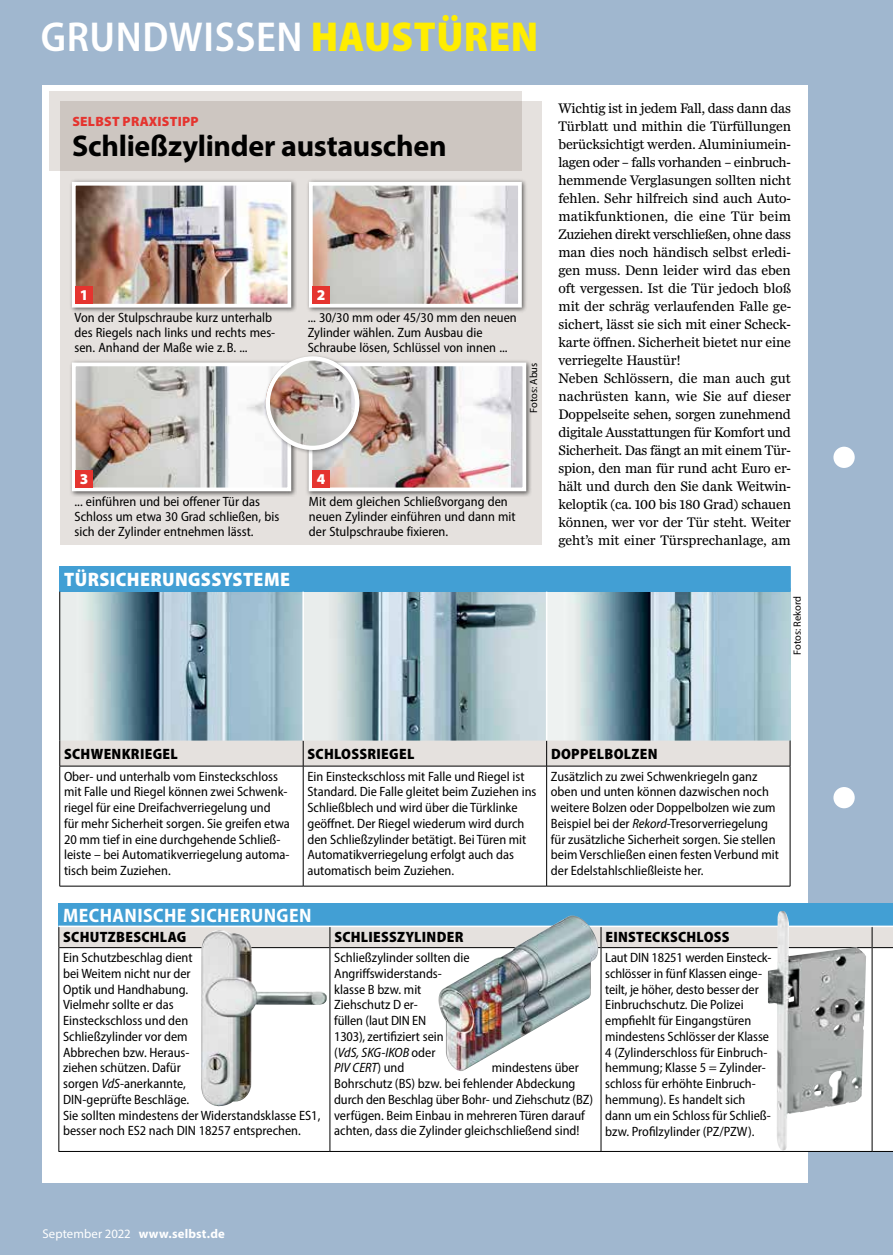
<style>
.page{position:relative;width:893px;height:1255px;background:#fff}
.page>*{position:absolute;margin:0;border:0;box-sizing:border-box;transform-origin:0 0}
.t1{font:600 semi-condensed 42px "Myriad Pro";letter-spacing:.015em;color:#fff}
.t2{font:700 30px "Myriad Pro";letter-spacing:-.01em;color:#000}
.t3{font:700 semi-condensed 19.5px "Myriad Pro";letter-spacing:.02em;color:#fff}
.t4{font:900 semi-condensed 19.5px "Myriad Pro";letter-spacing:.02em;color:#fff}
.t5{font:900 semi-condensed 15px "Myriad Pro";letter-spacing:.02em;color:#000}
.t6{font:900 15px "Myriad Pro";color:#fff}
.t7{font:14.25px/18px "Miller Daily";letter-spacing:-.01em;color:#000}
.t8{font:semi-condensed 13.5px/15.8px "Myriad Pro";color:#000}
.t9{font:900 13.5px "Myriad Pro";letter-spacing:.02em;color:#e5342f}
.t10{font:12.75px "Myriad Pro";letter-spacing:.005em;color:#fff}
.t11{font:10.5px "Myriad Pro";letter-spacing:-.005em;color:#000}
.s1{font-weight:900;color:#ffed00}
.s2{font-style:italic}
.s3{font-weight:700}
</style>
<div class="page">
<div style="left:0;top:0;width:893px;height:1254px;background:#a0b7cf"></div>
<div style="left:43px;top:85px;width:765px;height:1097px;background:#fff"></div>
<div style="left:60px;top:101px;width:481px;height:444px;background:#e5e1de"></div>
<div style="left:306px;top:179px;width:222px;height:135px;background:#000;opacity:.6"></div>
<img style="left:314px;top:187px;width:203px;height:115px">
<div style="left:309px;top:182px;width:213px;height:125px;border:4px solid #fff"></div>
<div style="left:69px;top:179px;width:228px;height:135px;background:#000;opacity:.6"></div>
<img style="left:77px;top:187px;width:209px;height:115px">
<div style="left:72px;top:182px;width:219px;height:125px;border:4px solid #fff"></div>
<div style="left:305px;top:359px;width:227px;height:138px;background:#000;opacity:.6"></div>
<img style="left:314px;top:367px;width:207px;height:119px">
<div style="left:309px;top:362px;width:217px;height:129px;border:4px solid #fff"></div>
<div style="left:69px;top:359px;width:228px;height:138px;background:#000;opacity:.6"></div>
<img style="left:77px;top:367px;width:209px;height:119px">
<div style="left:72px;top:362px;width:219px;height:129px;border:4px solid #fff"></div>
<div style="left:263px;top:354px;width:101px;height:100px;background:#000;opacity:.35"></div>
<img style="left:266px;top:356px;width:93px;height:94px;border-radius:47px">
<div style="left:266px;top:356px;width:93px;height:94px;border:4px solid #fff;border-radius:50%"></div>
<div style="left:76px;top:287px;width:17px;height:17px;background:#e5342f"></div>
<div style="left:312px;top:287px;width:18px;height:17px;background:#e5342f"></div>
<div style="left:76px;top:470px;width:17px;height:17px;background:#e5342f"></div>
<div style="left:312px;top:470px;width:18px;height:17px;background:#e5342f"></div>
<div style="left:59px;top:902px;width:834px;height:24px;background:#429fd4"></div>
<svg style="left:59px;top:948px;width:834px;height:202px"></svg>
<hr style="left:58px;top:925px;width:272px;height:2px;background:#fff">
<hr style="left:330px;top:925px;width:271px;height:2px;background:#fff">
<hr style="left:601px;top:925px;width:271px;height:2px;background:#fff">
<hr style="left:872px;top:925px;width:21px;height:2px;background:#fff">
<svg style="left:58px;top:926px;width:835px;height:22px"></svg>
<hr style="left:58px;top:947px;width:1px;height:203px;background:#000">
<hr style="left:330px;top:947px;width:1px;height:203px;background:#000">
<hr style="left:601px;top:947px;width:1px;height:203px;background:#000">
<hr style="left:872px;top:947px;width:1px;height:203px;background:#000">
<hr style="left:58px;top:1150px;width:272px;height:1px;background:#000">
<hr style="left:330px;top:1150px;width:271px;height:1px;background:#000">
<hr style="left:601px;top:1150px;width:271px;height:1px;background:#000">
<svg style="left:872px;top:1150px;width:21px;height:1px"></svg>
<img style="left:201px;top:930px;width:126px;height:176px">
<img style="left:438px;top:915px;width:161px;height:156px">
<img style="left:768px;top:911px;width:98px;height:239px">
<img style="left:60px;top:591px;width:242px;height:149px">
<svg style="left:304px;top:591px;width:242px;height:149px"></svg>
<svg style="left:547px;top:591px;width:244px;height:149px"></svg>
<div style="left:60px;top:566px;width:730px;height:25px;background:#429fd4"></div>
<svg style="left:304px;top:766px;width:486px;height:119px"></svg>
<hr style="left:789px;top:566px;width:2px;height:25px;background:#429fd4">
<div style="left:59px;top:740px;width:732px;height:26px;background:#e5e1de"></div>
<hr style="left:60px;top:765px;width:243px;height:1px;background:#000">
<hr style="left:59px;top:766px;width:1px;height:119px;background:#000">
<hr style="left:303px;top:765px;width:244px;height:1px;background:#000">
<hr style="left:303px;top:766px;width:1px;height:119px;background:#000">
<hr style="left:547px;top:765px;width:243px;height:1px;background:#000">
<hr style="left:546px;top:766px;width:1px;height:119px;background:#000">
<hr style="left:790px;top:766px;width:1px;height:119px;background:#000">
<hr style="left:60px;top:885px;width:243px;height:1px;background:#000">
<hr style="left:303px;top:885px;width:244px;height:1px;background:#000">
<hr style="left:547px;top:885px;width:243px;height:1px;background:#000">
<hr style="left:59px;top:591px;width:1px;height:149px;background:#000">
<div style="left:833px;top:446px;width:22px;height:22px;background:#fff;border-radius:50%"></div>
<div style="left:833px;top:787px;width:22px;height:21px;background:#fff;border-radius:50%"></div>
<svg style="left:49px;top:91px;width:473px;height:80px;fill:#cdc6c1"></svg>
<h1 class="t1" style="left:41px;top:10px;width:499px">GRUNDWISSEN <span class="s1">HAUSTÜREN</span></h1>
<p class="t9" style="left:72px;top:113px;width:128px">SELBST PRAXISTIPP</p>
<h2 class="t2" style="left:72px;top:126px;width:376px">Schließzylinder austauschen</h2>
<p class="t6" style="left:80px;top:285px;width:10px">1</p>
<p class="t6" style="left:317px;top:285px;width:10px">2</p>
<p class="t8" style="left:75px;top:309px;width:202px;line-height:15px">Von der Stulpschraube kurz unterhalb des Riegels nach links und rechts mes&shy;sen. Anhand der Maße wie z. B. ...</p>
<p class="t8" style="left:308px;top:309px;width:211px;line-height:15px">... 30/30 mm oder 45/30 mm den neuen<br>Zylinder wählen. Zum Ausbau die<br>Schraube lösen, Schlüssel von innen ...</p>
<p class="t11" style="left:527px;top:412px;width:51px;rotate:-90deg">Fotos: Abus</p>
<p class="t6" style="left:80px;top:468px;width:10px">3</p>
<p class="t6" style="left:317px;top:468px;width:10px">4</p>
<p class="t8" style="left:75px;top:493px;width:206px;line-height:15px">... einführen und bei offener Tür das<br>Schloss um etwa 30 Grad schließen, bis sich der Zylinder entnehmen lässt.</p>
<p class="t8" style="left:309px;top:493px;width:208px;line-height:15px">Mit dem gleichen Schließvorgang den neuen Zylinder einführen und dann mit der Stulpschraube fixieren.</p>
<h3 class="t4" style="left:64px;top:567px;width:227px">TÜRSICHERUNGSSYSTEME</h3>
<p class="t7" style="left:558px;top:99px;width:234px">Wichtig ist in jedem Fall, dass dann das Türblatt und mithin die Türfüllungen berücksichtigt werden. Aluminiumein&shy;lagen oder – falls vorhanden – einbruch&shy;hemmende Verglasungen sollten nicht fehlen. Sehr hilfreich sind auch Auto&shy;matikfunktionen, die eine Tür beim Zuziehen direkt verschließen, ohne dass man dies noch händisch selbst erledi&shy;gen muss. Denn leider wird das eben oft vergessen. Ist die Tür jedoch bloß mit der schräg verlaufenden Falle ge&shy;sichert, lässt sie sich mit einer Scheck&shy;karte öffnen. Sicherheit bietet nur eine verriegelte Haustür!<br>Neben Schlössern, die man auch gut nachrüsten kann, wie Sie auf dieser Doppelseite sehen, sorgen zunehmend digitale Ausstattungen für Komfort und Sicherheit. Das fängt an mit einem Tür&shy;spion, den man für rund acht Euro er&shy;hält und durch den Sie dank Weitwin&shy;keloptik (ca. 100 bis 180 Grad) schauen können, wer vor der Tür steht. Weiter geht’s mit einer Türsprechanlage, am</p>
<p class="t11" style="left:791px;top:654px;width:60px;rotate:-90deg">Fotos: Rekord</p>
<p class="t5" style="left:64px;top:744px;width:115px">SCHWENKRIEGEL</p>
<p class="t5" style="left:308px;top:744px;width:108px">SCHLOSSRIEGEL</p>
<p class="t5" style="left:551px;top:744px;width:108px">DOPPELBOLZEN</p>
<p class="t8" style="left:64px;top:768px;width:227px">Ober- und unterhalb vom Einsteckschloss mit Falle und Riegel können zwei Schwenk&shy;riegel für eine Dreifachverriegelung und<br>für mehr Sicherheit sorgen. Sie greifen etwa 20 mm tief in eine durchgehende Schließ&shy;leiste – bei Automatikverriegelung automa&shy;tisch beim Zuziehen.</p>
<p class="t8" style="left:307px;top:768px;width:231px">Ein Einsteckschloss mit Falle und Riegel ist Standard. Die Falle gleitet beim Zuziehen ins Schließblech und wird über die Türklinke geöffnet. Der Riegel wiederum wird durch den Schließzylinder betätigt. Bei Türen mit Automatikverriegelung erfolgt auch das automatisch beim Zuziehen.</p>
<p class="t8" style="left:551px;top:768px;width:230px">Zusätzlich zu zwei Schwenkriegeln ganz oben und unten können dazwischen noch weitere Bolzen oder Doppelbolzen wie zum Beispiel bei der <span class="s2">Rekord</span>-Tresorverriegelung für zusätzliche Sicherheit sorgen. Sie stellen beim Verschließen einen festen Verbund mit der Edelstahlschließleiste her.</p>
<h3 class="t3" style="left:63px;top:902px;width:250px">MECHANISCHE SICHERUNGEN</h3>
<p class="t5" style="left:63px;top:926px;width:125px">SCHUTZBESCHLAG</p>
<p class="t5" style="left:334px;top:926px;width:131px">SCHLIESSZYLINDER</p>
<p class="t5" style="left:605px;top:926px;width:126px">EINSTECKSCHLOSS</p>
<p class="t8" style="left:63px;top:949px;width:259px">Ein Schutzbeschlag dient<br>bei Weitem nicht nur der<br>Optik und Handhabung.<br>Vielmehr sollte er das<br>Einsteckschloss und den<br>Schließzylinder vor dem<br>Abbrechen bzw. Heraus-<br>ziehen schützen. Dafür<br>sorgen <span class="s2">VdS</span>-anerkannte,<br>DIN-geprüfte Beschläge.<br>Sie sollten mindestens der Widerstandsklasse ES1, besser noch ES2 nach DIN 18257 entsprechen.</p>
<p class="t8" style="left:334px;top:949px;width:137px">Schließzylinder sollten die<br>Angriffswiderstands&shy;klasse B bzw. mit<br>Ziehschutz D er-<br>füllen (laut DIN EN<br>1303), zertifiziert sein (<span class="s2">VdS, SKG-IKOB</span> oder<br><span class="s2">PIV CERT</span>) und</p>
<p class="t8" style="left:605px;top:949px;width:168px">Laut DIN 18251 werden Einsteck&shy;schlösser in fünf Klassen einge&shy;teilt, je höher, desto besser der<br>Einbruchschutz. Die Polizei empfiehlt für Eingangstüren mindestens Schlösser der Klasse<br>4 (Zylinderschloss für Einbruch&shy;hemmung; Klasse 5 = Zylinder&shy;schloss für erhöhte Einbruch&shy;hemmung). Es handelt sich dann um ein Schloss für Schließ&shy;bzw. Profilzylinder (PZ/PZW).</p>
<p class="t8" style="left:334px;top:1059px;width:260px;text-indent:158px">mindestens über Bohrschutz (BS) bzw. bei fehlender Abdeckung durch den Beschlag über Bohr- und Ziehschutz (BZ) verfügen. Beim Einbau in mehreren Türen darauf achten, dass die Zylinder gleichschließend sind!</p>
<p class="t10" style="left:43px;top:1225px;width:184px">September 2022 <span class="s3">www.selbst.de</span></p>
</div>
